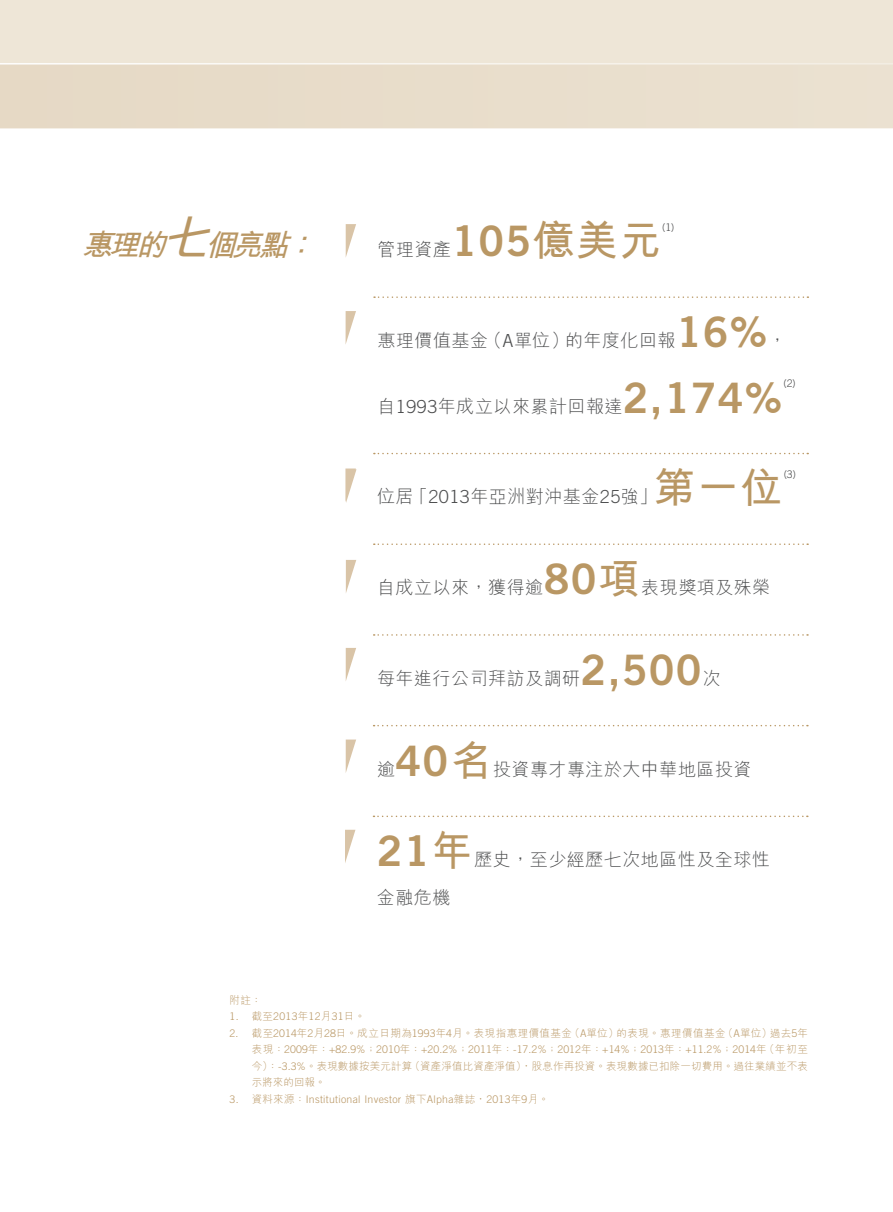
<style>
.page{position:relative;width:893px;height:1212px;background:#fff}
.page>*{position:absolute;margin:0;border:0;box-sizing:border-box;transform-origin:0 0}
.t1{font:42px "Trade Gothic LT Std Bd 2";letter-spacing:.03em;color:#b99764}
.t2{font:700 42px "M Hei HK";color:#b99764}
.t3{font:italic 700 30px "M Hei HK";color:#b99764}
.t4{font:300 18px "M Hei HK";letter-spacing:.025em;color:#4b4c4d}
.t5{font:300 10.5px "Trade Gothic LT Std";letter-spacing:.01em;color:#b99764}
.t6{font:300 10.5px/16.5px "M Hei HK";letter-spacing:.01em;color:#b99764}
.t7{font:300 10.5px "Trade Gothic LT Std";letter-spacing:.03em;color:#b99764}
.t8{font:300 10.5px "M Hei HK";letter-spacing:.045em;color:#b99764}
.t9{font:300 10.5px "Trade Gothic LT Std";color:#4b4c4d}
.s1{font-size:48px}
.s2{font-family:"M Hei HK";font-weight:700}
.s3{font-family:"Trade Gothic LT Std"}
.s4{font-family:"M Hei HK"}
</style>
<div class="page">
<div style="left:0;top:0;width:893px;height:63px;background:#eee6d7"></div>
<div style="left:0;top:63px;width:893px;height:65px;background:#e8ddcb"></div>
<svg style="left:374px;top:296px;width:434px;height:2px"></svg>
<svg style="left:374px;top:453px;width:434px;height:1px"></svg>
<svg style="left:374px;top:543px;width:434px;height:2px"></svg>
<svg style="left:374px;top:634px;width:434px;height:2px"></svg>
<svg style="left:374px;top:725px;width:434px;height:1px"></svg>
<svg style="left:373px;top:815px;width:435px;height:2px"></svg>
<svg style="left:346px;top:311px;width:10px;height:32px"></svg>
<svg style="left:345px;top:468px;width:11px;height:35px"></svg>
<svg style="left:346px;top:560px;width:10px;height:33px"></svg>
<svg style="left:346px;top:648px;width:10px;height:32px"></svg>
<svg style="left:346px;top:739px;width:10px;height:33px"></svg>
<svg style="left:345px;top:830px;width:10px;height:33px"></svg>
<svg style="left:346px;top:224px;width:10px;height:32px"></svg>
<h2 class="t3" style="left:82px;top:223px;width:245px">惠理的<span class="s1">七</span>個亮點：</h2>
<h1 class="t1" style="left:452px;top:215px;width:211px">105<span class="s2">億美元</span></h1>
<p class="t9" style="left:662px;top:221px;width:14px">(1)</p>
<p class="t4" style="left:378px;top:237px;width:75px">管理資產</p>
<h1 class="t1" style="left:676px;top:306px;width:93px">16%</h1>
<p class="t4" style="left:377px;top:328px;width:300px">惠理價值基金（<span class="s3">A</span>單位）的年度化回報</p>
<p class="t4" style="left:768px;top:328px;width:20px">，</p>
<h1 class="t1" style="left:623px;top:372px;width:161px">2,174%</h1>
<p class="t9" style="left:783px;top:377px;width:14px">(2)</p>
<p class="t4" style="left:377px;top:393px;width:247px">自<span class="s3">1993</span>年成立以來累計回報達</p>
<p class="t4" style="left:377px;top:484px;width:282px">位居「<span class="s3">2013</span>年亞洲對沖基金<span class="s3">25</span>強」</p>
<h1 class="t2" style="left:653px;top:457px;width:131px">第一位</h1>
<p class="t9" style="left:784px;top:468px;width:14px">(3)</p>
<h1 class="t1" style="left:544px;top:553px;width:98px">80<span class="s2">項</span></h1>
<p class="t4" style="left:641px;top:575px;width:131px">表現獎項及殊榮</p>
<p class="t4" style="left:377px;top:575px;width:168px">自成立以來，獲得逾</p>
<h1 class="t1" style="left:581px;top:644px;width:122px">2,500</h1>
<p class="t4" style="left:703px;top:665px;width:20px">次</p>
<p class="t4" style="left:377px;top:666px;width:205px">每年進行公司拜訪及調研</p>
<h1 class="t1" style="left:396px;top:734px;width:98px">40<span class="s2">名</span></h1>
<p class="t4" style="left:493px;top:756px;width:260px">投資專才專注於大中華地區投資</p>
<p class="t4" style="left:377px;top:756px;width:20px">逾</p>
<h1 class="t1" style="left:377px;top:825px;width:98px">21<span class="s2">年</span></h1>
<p class="t4" style="left:474px;top:847px;width:297px">歷史，至少經歷七次地區性及全球性</p>
<p class="t4" style="left:377px;top:884px;width:75px">金融危機</p>
<p class="t6" style="left:230px;top:991px;width:34px">附註：</p>
<p class="t7" style="left:230px;top:1010px;width:137px">1. <span class="s4">截至</span>2013<span class="s4">年</span>12<span class="s4">月</span>31<span class="s4">日。</span></p>
<p class="t8" style="left:230px;top:1025px;width:580px"><span class="s3">2.</span> 截至<span class="s3">2014</span>年<span class="s3">2</span>月<span class="s3">28</span>日。成立日期為<span class="s3">1993</span>年<span class="s3">4</span>月。表現指惠理價值基金（<span class="s3">A</span>單位）的表現。惠理價值基金（<span class="s3">A</span>單位）過去<span class="s3">5</span>年</p>
<p class="t5" style="left:252px;top:1043px;width:558px"><span class="s4">表現：</span>2009<span class="s4">年：</span>+82.9%<span class="s4">；</span>2010<span class="s4">年：</span>+20.2%<span class="s4">；</span>2011<span class="s4">年：</span>-17.2%<span class="s4">；</span>2012<span class="s4">年：</span>+14%<span class="s4">；</span>2013<span class="s4">年：</span>+11.2%<span class="s4">；</span>2014<span class="s4">年（年初至</span></p>
<p class="t6" style="left:252px;top:1057px;width:558px">今）：<span class="s3">-3.3%</span>。表現數據按美元計算（資產淨值比資產淨值），股息作再投資。表現數據已扣除一切費用。過往業績並不表示將來的回報。</p>
<p class="t7" style="left:230px;top:1093px;width:321px">3. <span class="s4">資料來源：</span>Institutional Investor <span class="s4">旗下</span>Alpha<span class="s4">雜誌，</span>2013<span class="s4">年</span>9<span class="s4">月。</span></p>
</div>
